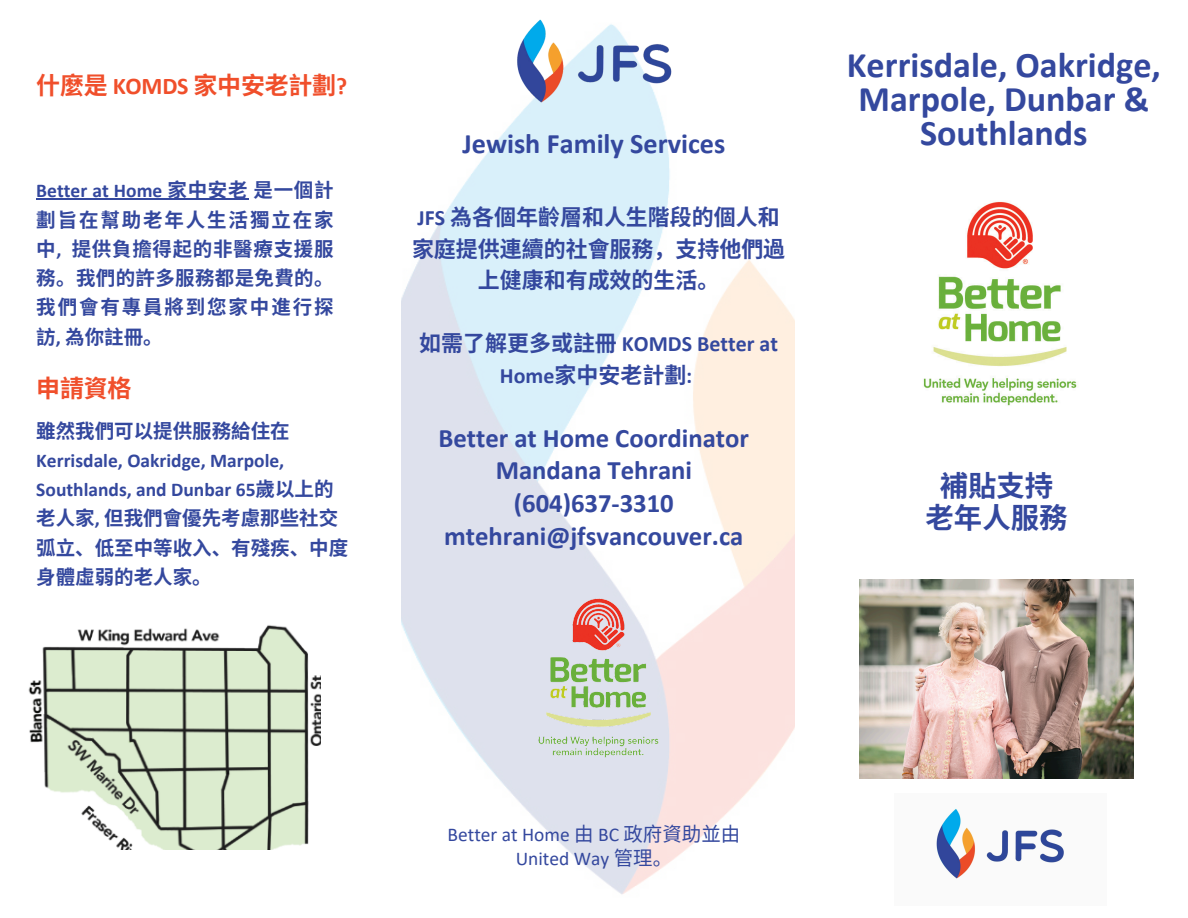
<style>
.page{position:relative;width:1188px;height:918px;background:#fff}
.page>*{position:absolute;margin:0;border:0;box-sizing:border-box;transform-origin:0 0}
.t1{font:700 36.15px/33.8px "Calibri";color:#34489e;text-align:center}
.t2{font:700 28.35px/32.8px "Noto Sans CJ Ksc";color:#34489e;text-align:center}
.t3{font:700 28.2px "Calibri";color:#34489e}
.t4{font:700 26.7px/32.7px "Calibri";color:#34489e;text-align:center}
.t5{font:700 24px "Noto Sans CJ Ksc";letter-spacing:-.01em;color:#f04f2b}
.t6{font:700 21.9px/31.5px "Noto Sans CJ Ksc";color:#34489e;text-align:center}
.t7{font:700 21.9px/31.5px "Calibri";color:#34489e;text-align:center}
.t8{font:700 19.5px/29.2px "Noto Sans CJ Ksc";color:#34489e}
.t9{font:19.5px/23.7px "Calibri";color:#34489e;text-align:center}
.s1{font-family:"Calibri"}
.s2{font-family:"Noto Sans CJ Ksc"}
</style>
<div class="page">
<img style="left:936px;top:808px;width:128px;height:71px">
<img style="left:860px;top:579px;width:273px;height:199px">
<img style="left:402px;top:125px;width:393px;height:769px">
<img style="left:510px;top:19px;width:162px;height:106px">
<img style="left:923px;top:201px;width:154px;height:205px">
<img style="left:28px;top:625px;width:293px;height:224px">
<hr style="left:36px;top:199px;width:212px;height:1px;background:#34489e">
<img style="left:524px;top:584px;width:150px;height:189px">
<p class="t5" style="left:36px;top:66px;width:312px">什麼是 <span class="s1">KOMDS</span> 家中安老計劃<span class="s1">?</span></p>
<h1 class="t8" style="left:36px;top:175px;width:299px;text-align:justify"><span class="s1">Better at Home</span> 家中安老是一個計劃旨在幫助老年人生活獨立在家中<span class="s1">,</span> 提供負擔得起的非醫療支援服務。我們的許多服務都是免費的。我們會有專員將到您家中進行探訪<span class="s1">,</span> 為你註冊。</h1>
<p class="t5" style="left:36px;top:369px;width:97px">申請資格</p>
<p class="t8" style="left:36px;top:415px;width:313px">雖然我們可以提供服務給住在<br><span class="s1">Kerrisdale, Oakridge, Marpole,<br>Southlands, and Dunbar 65</span>歲以上的老人家<span class="s1">,</span> 但我們會優先考慮那些社交弧立、低至中等收入、有殘疾、中度身體虛弱的老人家。</p>
<p class="t3" style="left:463px;top:132px;width:264px">Jewish Family Services</p>
<h2 class="t6" style="left:412px;top:200px;width:375px"><span class="s1">JFS</span> 為各個年齡層和人生階段的個人和家庭提供連續的社會服務，支持他們過上健康和有成效的生活。</h2>
<h3 class="t7" style="left:419px;top:330px;width:360px"><span class="s2">如需了解更多或註冊</span> KOMDS Better at<br>Home<span class="s2">家中安老計劃</span>:</h3>
<h4 class="t4" style="left:439px;top:424px;width:312px">Better at Home Coordinator<br>Mandana Tehrani (604)637-3310 mtehrani@jfsvancouver.ca</h4>
<h2 class="t1" style="left:847px;top:51px;width:315px">Kerrisdale, Oakridge,<br>Marpole, Dunbar &amp;<br>Southlands</h2>
<h2 class="t2" style="left:926px;top:467px;width:143px">補貼支持老年人服務</h2>
<p class="t9" style="left:448px;top:825px;width:294px">Better at Home <span class="s2">由</span> BC <span class="s2">政府資助並由<br></span>United Way <span class="s2">管理。</span></p>
</div>
